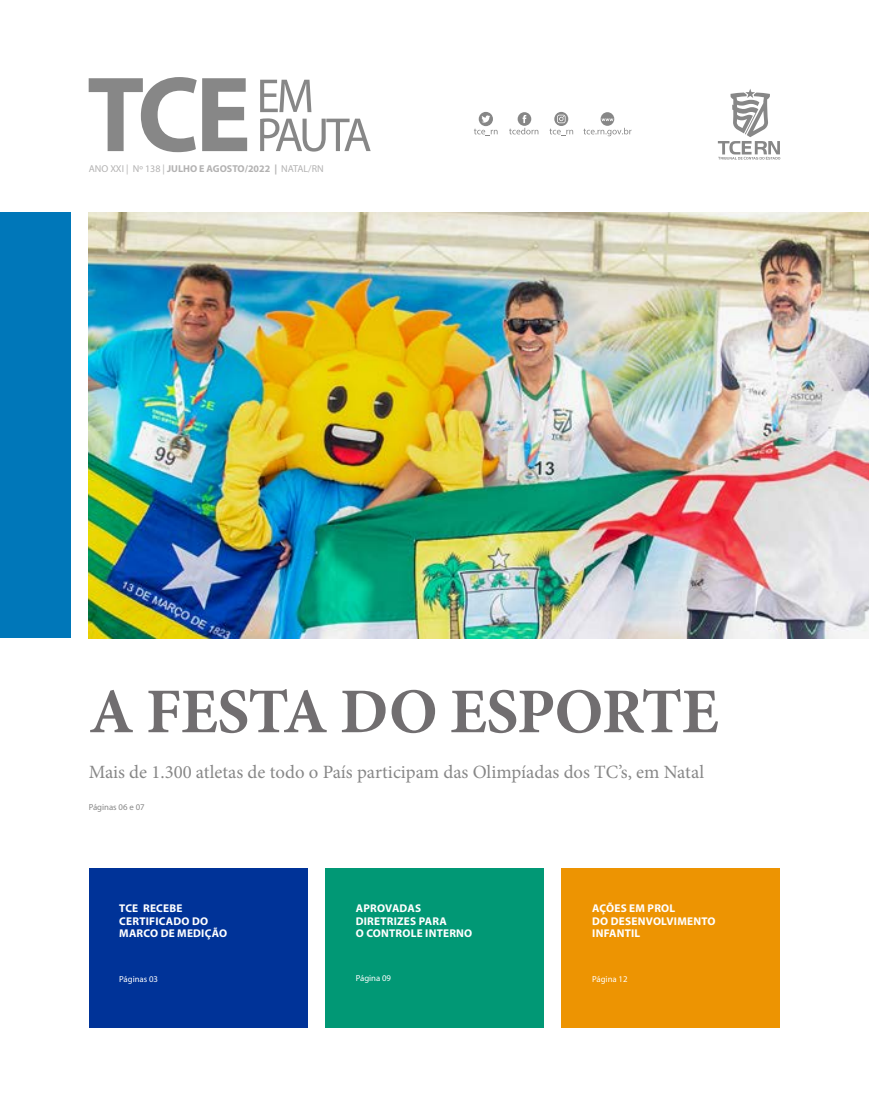
<style>
.page{position:relative;width:869px;height:1099px;background:#fff}
.page>*{position:absolute;margin:0;border:0;box-sizing:border-box;transform-origin:0 0}
.t1{font:700 63.75px "Minion Pro";letter-spacing:-.01em;color:#716e70}
.t2{font:18.75px "Minion Pro";color:#878787}
.t3{font:700 11.25px/12.5px "Myriad Pro";letter-spacing:.02em;color:#fff}
.t4{font:10px "Myriad Pro";color:#b3b2b2}
.t5{font:8.75px "Myriad Pro";color:#fff}
.t6{font:8.75px "Myriad Pro";color:#878787}
.s1{font-weight:700}
</style>
<div class="page">
<div style="left:0;top:213px;width:71px;height:425px;background:#0077b9"></div>
<img style="left:89px;top:213px;width:779px;height:425px">
<svg style="left:89px;top:77px;width:158px;height:75px"></svg>
<svg style="left:260px;top:80px;width:51px;height:32px"></svg>
<svg style="left:260px;top:118px;width:110px;height:34px"></svg>
<svg style="left:717px;top:89px;width:63px;height:70px"></svg>
<svg style="left:583px;top:128px;width:48px;height:8px"></svg>
<svg style="left:474px;top:129px;width:23px;height:7px"></svg>
<div style="left:517px;top:112px;width:14px;height:14px;background:#878787;border-radius:50%"></div>
<div style="left:600px;top:112px;width:14px;height:14px;background:#878787;border-radius:50%"></div>
<svg style="left:509px;top:115px;width:29px;height:19px"></svg>
<div style="left:478px;top:112px;width:14px;height:14px;background:#878787;border-radius:50%"></div>
<svg style="left:481px;top:115px;width:9px;height:8px"></svg>
<svg style="left:549px;top:112px;width:24px;height:24px"></svg>
<svg style="left:601px;top:118px;width:12px;height:3px"></svg>
<div style="left:89px;top:868px;width:218px;height:160px;background:#003398"></div>
<div style="left:325px;top:868px;width:218px;height:160px;background:#019875"></div>
<div style="left:561px;top:868px;width:219px;height:160px;background:#ed9402"></div>
<p class="t4" style="left:89px;top:163px;width:236px">ANO XXI | Nº 138 | <span class="s1">JULHO E AGOSTO/2022 |</span> NATAL/RN</p>
<h1 class="t1" style="left:89px;top:667px;width:631px">A FESTA DO ESPORTE</h1>
<h2 class="t2" style="left:89px;top:759px;width:616px">Mais de 1.300 atletas de todo o País participam das Olimpíadas dos TC’s, em Natal</h2>
<p class="t6" style="left:89px;top:801px;width:57px">Páginas 06 e 07</p>
<p class="t3" style="left:119px;top:902px;width:109px">TCE RECEBE<br>CERTIFICADO DO<br>MARCO DE MEDIÇÃO</p>
<p class="t5" style="left:119px;top:973px;width:40px">Páginas 03</p>
<p class="t3" style="left:355px;top:902px;width:118px">APROVADAS<br>DIRETRIZES PARA<br>O CONTROLE INTERNO</p>
<p class="t3" style="left:592px;top:902px;width:125px">AÇÕES EM PROL<br>DO DESENVOLVIMENTO<br>INFANTIL</p>
<p class="t5" style="left:355px;top:972px;width:37px">Página 09</p>
<p class="t5" style="left:592px;top:973px;width:37px">Página 12</p>
</div>
